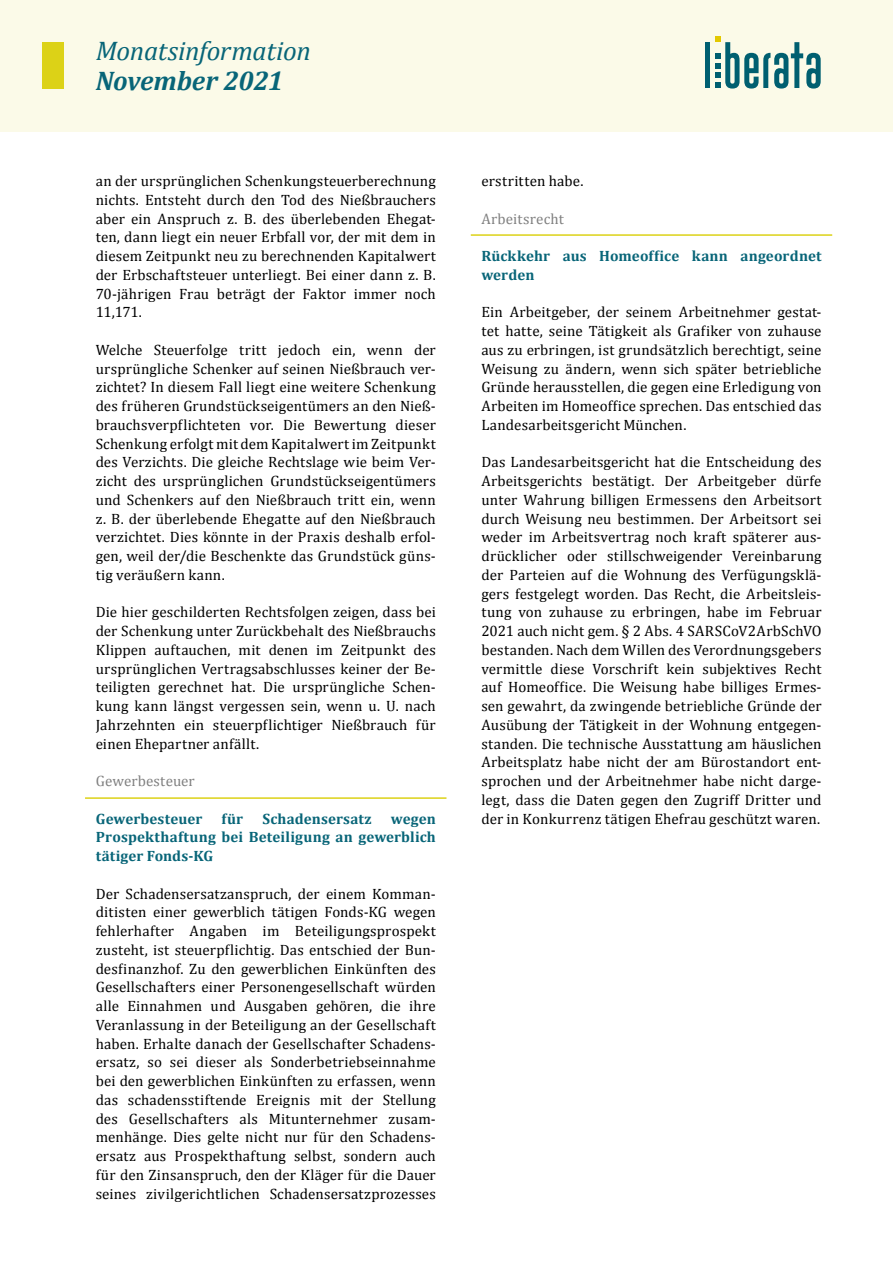
<style>
.page{position:relative;width:893px;height:1263px;background:#fff}
.page>*{position:absolute;margin:0;border:0;box-sizing:border-box;transform-origin:0 0}
.t1{font:italic 27px "Cambria";letter-spacing:-.015em;color:#086578}
.t2{font:italic 700 27px "Cambria";letter-spacing:-.015em;color:#086578}
.t3{font:15px/18.8px "Cambria";letter-spacing:.01em;color:#000;text-align:justify}
.t4{font:700 15px/18.8px "Cambria";letter-spacing:.01em;color:#086578;text-align:justify}
.t5{font:15px "Cambria";letter-spacing:.01em;color:#808080}
</style>
<div class="page">
<div style="left:0;top:0;width:893px;height:132px;background:#fbfae8"></div>
<div style="left:43px;top:43px;width:21px;height:46px;background:#dcd217"></div>
<div style="left:705px;top:42px;width:5px;height:46px;background:#005f70"></div>
<svg style="left:715px;top:37px;width:106px;height:52px"></svg>
<hr style="left:85px;top:797px;width:361px;height:2px;background:#dcd217">
<hr style="left:471px;top:234px;width:361px;height:2px;background:#dcd217">
<h1 class="t1" style="left:96px;top:32px;width:217px">Monatsinformation</h1>
<h1 class="t2" style="left:96px;top:62px;width:189px">November 2021</h1>
<p class="t3" style="left:96px;top:172px;width:342px">an der ursprünglichen Schenkungsteuerberechnung nichts. Entsteht durch den Tod des Nießbrauchers aber ein Anspruch z. B. des überlebenden Ehegat&shy;ten, dann liegt ein neuer Erbfall vor, der mit dem in diesem Zeitpunkt neu zu berechnenden Kapitalwert der Erbschaftsteuer unterliegt. Bei einer dann z. B.<br>70-jährigen Frau beträgt der Faktor immer noch 11,171.</p>
<p class="t3" style="left:96px;top:340px;width:342px">Welche Steuerfolge tritt jedoch ein, wenn der ursprüngliche Schenker auf seinen Nießbrauch ver&shy;zichtet? In diesem Fall liegt eine weitere Schenkung des früheren Grundstückseigentümers an den Nieß&shy;brauchsverpflichteten vor. Die Bewertung dieser Schenkung erfolgt mit dem Kapitalwert im Zeitpunkt des Verzichts. Die gleiche Rechtslage wie beim Ver&shy;zicht des ursprünglichen Grundstückseigentümers und Schenkers auf den Nießbrauch tritt ein, wenn z. B. der überlebende Ehegatte auf den Nießbrauch verzichtet. Dies könnte in der Praxis deshalb erfol&shy;gen, weil der/die Beschenkte das Grundstück güns&shy;tig veräußern kann.</p>
<p class="t3" style="left:96px;top:603px;width:342px">Die hier geschilderten Rechtsfolgen zeigen, dass bei der Schenkung unter Zurückbehalt des Nießbrauchs Klippen auftauchen, mit denen im Zeitpunkt des ursprünglichen Vertragsabschlusses keiner der Be&shy;teiligten gerechnet hat. Die ursprüngliche Schen&shy;kung kann längst vergessen sein, wenn u. U. nach Jahrzehnten ein steuerpflichtiger Nießbrauch für einen Ehepartner anfällt.</p>
<p class="t5" style="left:96px;top:772px;width:101px">Gewerbesteuer</p>
<p class="t4" style="left:96px;top:809px;width:108px">Gewerbesteuer</p>
<p class="t4" style="left:222px;top:809px;width:23px">für</p>
<p class="t4" style="left:262px;top:809px;width:111px">Schadensersatz</p>
<p class="t4" style="left:96px;top:809px;width:342px;text-indent:295px">wegen Prospekthaftung bei Beteiligung an gewerblich tätiger Fonds-KG</p>
<p class="t3" style="left:96px;top:884px;width:342px">Der Schadensersatzanspruch, der einem Komman&shy;ditisten einer gewerblich tätigen Fonds-KG wegen fehlerhafter Angaben im Beteiligungsprospekt zusteht, ist steuerpflichtig. Das entschied der Bun&shy;desfinanzhof. Zu den gewerblichen Einkünften des Gesellschafters einer Personengesellschaft würden alle Einnahmen und Ausgaben gehören, die ihre Veranlassung in der Beteiligung an der Gesellschaft haben. Erhalte danach der Gesellschafter Schadens&shy;ersatz, so sei dieser als Sonderbetriebseinnahme bei den gewerblichen Einkünften zu erfassen, wenn das schadensstiftende Ereignis mit der Stellung des Gesellschafters als Mitunternehmer zusam&shy;menhänge. Dies gelte nicht nur für den Schadens&shy;ersatz aus Prospekthaftung selbst, sondern auch für den Zinsanspruch, den der Kläger für die Dauer seines zivilgerichtlichen Schadensersatzprozesses</p>
<p class="t3" style="left:481px;top:172px;width:104px">erstritten habe.</p>
<p class="t5" style="left:481px;top:209px;width:84px">Arbeitsrecht</p>
<p class="t4" style="left:481px;top:246px;width:342px">Rückkehr aus Homeoffice kann angeordnet werden</p>
<p class="t3" style="left:481px;top:303px;width:342px">Ein Arbeitgeber, der seinem Arbeitnehmer gestat&shy;tet hatte, seine Tätigkeit als Grafiker von zuhause aus zu erbringen, ist grundsätzlich berechtigt, seine Weisung zu ändern, wenn sich später betriebliche Gründe herausstellen, die gegen eine Erledigung von Arbeiten im Homeoffice sprechen. Das entschied das Landesarbeitsgericht München.</p>
<p class="t3" style="left:481px;top:453px;width:342px">Das Landesarbeitsgericht hat die Entscheidung des Arbeitsgerichts bestätigt. Der Arbeitgeber dürfe unter Wahrung billigen Ermessens den Arbeitsort durch Weisung neu bestimmen. Der Arbeitsort sei weder im Arbeitsvertrag noch kraft späterer aus&shy;drücklicher oder stillschweigender Vereinbarung der Parteien auf die Wohnung des Verfügungsklä&shy;gers festgelegt worden. Das Recht, die Arbeitsleis&shy;tung von zuhause zu erbringen, habe im Februar 2021 auch nicht gem. § 2 Abs. 4 SARSCoV2ArbSchVO bestanden. Nach dem Willen des Verordnungsgebers vermittle diese Vorschrift kein subjektives Recht auf Homeoffice. Die Weisung habe billiges Ermes&shy;sen gewahrt, da zwingende betriebliche Gründe der Ausübung der Tätigkeit in der Wohnung entgegen&shy;standen. Die technische Ausstattung am häuslichen Arbeitsplatz habe nicht der am Bürostandort ent&shy;sprochen und der Arbeitnehmer habe nicht darge&shy;legt, dass die Daten gegen den Zugriff Dritter und der in Konkurrenz tätigen Ehefrau geschützt waren.</p>
</div>
